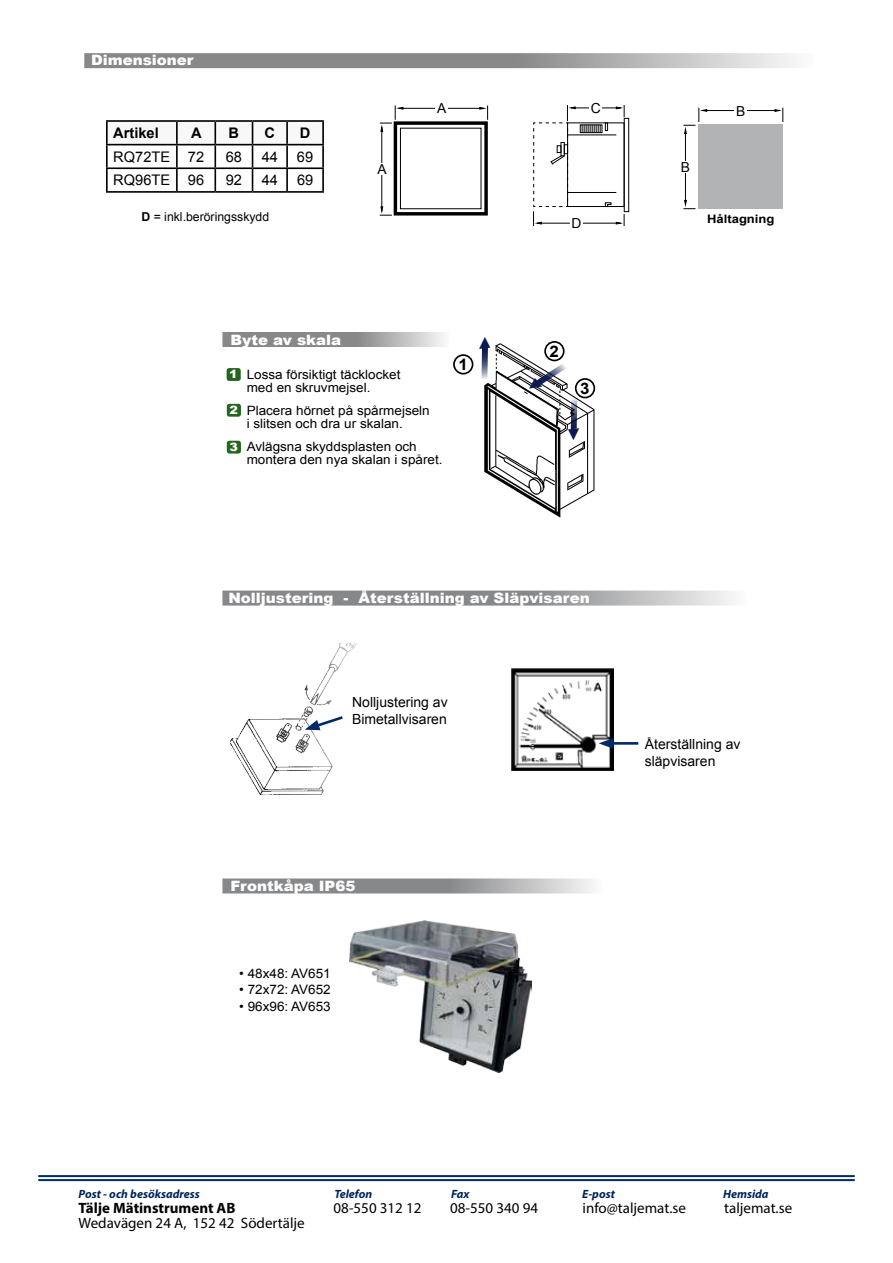
<style>
.page{position:relative;width:893px;height:1263px;background:#fff}
.page>*{position:absolute;margin:0;border:0;box-sizing:border-box;transform-origin:0 0}
.t1{font:700 15.9px "Arial";color:#000;scale:1.06 1}
.t2{font:15px "Myriad Pro";color:#000}
.t3{font:700 15px "Myriad Pro";color:#000}
.t4{font:14.55px "Arial";color:#000}
.t5{font:700 14.55px "Arial";color:#000}
.t6{font:900 14.25px "Arial";color:#fff;scale:1.05 1}
.t7{font:13.95px/16.8px "Arial";color:#000}
.t8{font:13.8px "Arial";color:#000}
.t9{font:13.05px "Arial";color:#000}
.t10{font:12.9px/13.5px "Arial";color:#000;scale:1.05 1}
.t11{font:12.3px "Arial";color:#000}
.t12{font:italic 700 12px "Myriad Pro";color:#00245a}
.t13{font:700 11.7px "Arial";color:#000;scale:1.11 1}
.t14{font:900 11.4px "Arial";color:#fff;scale:1.11 1}
.s1{font-weight:700}
</style>
<div class="page">
<svg style="left:222px;top:332px;width:222px;height:15px;background:#9c9d9f"></svg>
<div style="left:227px;top:368px;width:14px;height:13px;background:#23661e;border-radius:3px"></div>
<div style="left:227px;top:404px;width:14px;height:13px;background:#23661e;border-radius:3px"></div>
<div style="left:227px;top:441px;width:14px;height:12px;background:#23661e;border-radius:3px"></div>
<div style="left:453px;top:354px;width:20px;height:20px;border:2px solid #000;border-radius:50%"></div>
<img style="left:463px;top:341px;width:131px;height:176px">
<div style="left:575px;top:378px;width:20px;height:20px;border:2px solid #000;border-radius:50%"></div>
<img style="left:231px;top:643px;width:126px;height:151px">
<img style="left:512px;top:669px;width:101px;height:101px">
<hr style="left:609px;top:742px;width:29px;height:3px;background:#002a67">
<svg style="left:599px;top:738px;width:14px;height:11px"></svg>
<svg style="left:222px;top:590px;width:511px;height:15px;background:#a0a1a2"></svg>
<img style="left:349px;top:921px;width:183px;height:151px">
<svg style="left:222px;top:878px;width:371px;height:15px;background:#9fa0a2"></svg>
<hr style="left:38px;top:1175px;width:817px;height:2px;background:#002a67">
<hr style="left:38px;top:1179px;width:817px;height:2px;background:#002a67">
<svg style="left:305px;top:714px;width:41px;height:16px"></svg>
<svg style="left:84px;top:53px;width:710px;height:15px;background:#9d9e9f"></svg>
<hr style="left:106px;top:120px;width:71px;height:2px;background:#000">
<hr style="left:106px;top:122px;width:2px;height:22px;background:#000">
<hr style="left:177px;top:120px;width:38px;height:2px;background:#000">
<hr style="left:215px;top:120px;width:38px;height:2px;background:#000">
<hr style="left:253px;top:120px;width:34px;height:2px;background:#000">
<hr style="left:287px;top:120px;width:37px;height:2px;background:#000">
<hr style="left:322px;top:122px;width:2px;height:22px;background:#000">
<hr style="left:106px;top:144px;width:71px;height:1px;background:#000">
<hr style="left:106px;top:145px;width:2px;height:22px;background:#000">
<hr style="left:287px;top:144px;width:37px;height:1px;background:#000">
<hr style="left:322px;top:145px;width:2px;height:22px;background:#000">
<hr style="left:106px;top:167px;width:71px;height:2px;background:#000">
<hr style="left:106px;top:169px;width:2px;height:22px;background:#000">
<svg style="left:107px;top:121px;width:216px;height:70px"></svg>
<hr style="left:287px;top:167px;width:37px;height:2px;background:#000">
<hr style="left:286px;top:169px;width:2px;height:22px;background:#000">
<hr style="left:322px;top:169px;width:2px;height:22px;background:#000">
<hr style="left:106px;top:191px;width:71px;height:2px;background:#000">
<hr style="left:177px;top:191px;width:38px;height:2px;background:#000">
<hr style="left:215px;top:191px;width:38px;height:2px;background:#000">
<hr style="left:253px;top:191px;width:34px;height:2px;background:#000">
<hr style="left:287px;top:191px;width:37px;height:2px;background:#000">
<svg style="left:399px;top:127px;width:83px;height:83px"></svg>
<div style="left:394px;top:121px;width:94px;height:95px;border:3px solid #000"></div>
<div style="left:400px;top:128px;width:81px;height:81px;background:#fff"></div>
<hr style="left:401px;top:108px;width:80px;height:1px;background:#000">
<svg style="left:479px;top:105px;width:9px;height:15px"></svg>
<div style="left:435px;top:102px;width:12px;height:12px;background:#fff"></div>
<hr style="left:381px;top:129px;width:1px;height:79px;background:#000">
<svg style="left:380px;top:105px;width:24px;height:27px"></svg>
<svg style="left:380px;top:206px;width:12px;height:10px"></svg>
<div style="left:376px;top:163px;width:12px;height:12px;background:#fff"></div>
<div style="left:698px;top:125px;width:85px;height:84px;background:#b1b3b4"></div>
<hr style="left:705px;top:110px;width:72px;height:1px;background:#000">
<svg style="left:774px;top:108px;width:10px;height:14px"></svg>
<div style="left:735px;top:105px;width:12px;height:11px;background:#fff"></div>
<hr style="left:685px;top:131px;width:1px;height:71px;background:#000">
<svg style="left:683px;top:108px;width:25px;height:27px"></svg>
<svg style="left:683px;top:199px;width:12px;height:10px"></svg>
<div style="left:679px;top:161px;width:12px;height:12px;background:#fff"></div>
<hr style="left:540px;top:223px;width:78px;height:1px;background:#000">
<svg style="left:615px;top:214px;width:10px;height:12px"></svg>
<hr style="left:573px;top:108px;width:46px;height:1px;background:#000">
<svg style="left:615px;top:105px;width:10px;height:12px"></svg>
<div style="left:570px;top:217px;width:12px;height:12px;background:#fff"></div>
<div style="left:590px;top:102px;width:12px;height:12px;background:#fff"></div>
<div style="left:624px;top:118px;width:5px;height:94px;border:1px solid #000"></div>
<hr style="left:567px;top:134px;width:49px;height:1px;background:#000">
<hr style="left:567px;top:192px;width:49px;height:1px;background:#000">
<svg style="left:604px;top:202px;width:8px;height:5px"></svg>
<div style="left:580px;top:124px;width:22px;height:9px;border:1px solid #000"></div>
<svg style="left:582px;top:122px;width:26px;height:11px"></svg>
<svg style="left:533px;top:105px;width:43px;height:121px"></svg>
<svg style="left:523px;top:361px;width:56px;height:80px"></svg>
<svg style="left:479px;top:341px;width:12px;height:40px"></svg>
<p class="t6" style="left:91px;top:49px;width:99px">Dimensioner</p>
<p class="t5" style="left:113px;top:123px;width:47px">Artikel</p>
<p class="t5" style="left:191px;top:123px;width:12px">A</p>
<p class="t5" style="left:229px;top:123px;width:12px">B</p>
<p class="t5" style="left:265px;top:123px;width:12px">C</p>
<p class="t5" style="left:300px;top:123px;width:12px">D</p>
<p class="t4" style="left:113px;top:147px;width:92px">RQ72TE 72</p>
<p class="t4" style="left:226px;top:147px;width:18px">68</p>
<p class="t4" style="left:262px;top:147px;width:18px">44</p>
<p class="t4" style="left:297px;top:147px;width:18px">69</p>
<p class="t4" style="left:113px;top:171px;width:92px">RQ96TE 96</p>
<p class="t4" style="left:226px;top:171px;width:18px">92</p>
<p class="t4" style="left:262px;top:171px;width:18px">44</p>
<p class="t4" style="left:297px;top:171px;width:18px">69</p>
<p class="t11" style="left:141px;top:209px;width:129px"><span class="s1">D</span> = inkl.beröringsskydd</p>
<p class="t8" style="left:378px;top:160px;width:11px">A</p>
<p class="t8" style="left:437px;top:99px;width:11px">A</p>
<p class="t6" style="left:231px;top:329px;width:107px">Byte av skala</p>
<p class="t14" style="left:229px;top:366px;width:9px">1</p>
<p class="t14" style="left:229px;top:402px;width:9px">2</p>
<p class="t14" style="left:229px;top:438px;width:9px">3</p>
<p class="t10" style="left:247px;top:368px;width:148px">Lossa försiktigt täcklocket med en skruvmejsel.</p>
<p class="t10" style="left:247px;top:404px;width:176px">Placera hörnet på spårmejseln i slitsen och dra ur skalan.</p>
<p class="t10" style="left:247px;top:440px;width:188px">Avlägsna skyddsplasten och montera den nya skalan i spåret.</p>
<p class="t1" style="left:458px;top:354px;width:10px">1</p>
<p class="t8" style="left:591px;top:99px;width:11px">C</p>
<p class="t8" style="left:571px;top:214px;width:11px">D</p>
<p class="t1" style="left:550px;top:340px;width:10px">2</p>
<p class="t1" style="left:580px;top:378px;width:10px">3</p>
<p class="t8" style="left:681px;top:158px;width:11px">B</p>
<p class="t8" style="left:736px;top:102px;width:11px">B</p>
<p class="t13" style="left:707px;top:211px;width:62px">Håltagning</p>
<p class="t6" style="left:228px;top:588px;width:345px">Nolljustering - Återställning av Släpvisaren</p>
<p class="t7" style="left:352px;top:694px;width:97px">Nolljustering av<br>Bimetallvisaren</p>
<p class="t6" style="left:231px;top:876px;width:120px">Frontkåpa IP65</p>
<p class="t9" style="left:239px;top:964px;width:93px">• 48x48: AV651</p>
<p class="t9" style="left:239px;top:981px;width:93px">• 72x72: AV652</p>
<p class="t9" style="left:239px;top:997px;width:93px">• 96x96: AV653</p>
<p class="t7" style="left:645px;top:736px;width:97px">Återställning av släpvisaren</p>
<p class="t12" style="left:79px;top:1186px;width:123px">Post - och besöksadress</p>
<p class="t12" style="left:334px;top:1186px;width:40px">Telefon</p>
<p class="t12" style="left:451px;top:1186px;width:20px">Fax</p>
<p class="t12" style="left:582px;top:1186px;width:34px">E-post</p>
<p class="t12" style="left:723px;top:1186px;width:47px">Hemsida</p>
<p class="t3" style="left:79px;top:1198px;width:158px">Tälje Mätinstrument AB</p>
<p class="t2" style="left:334px;top:1198px;width:89px">08-550 312 12</p>
<p class="t2" style="left:450px;top:1198px;width:89px">08-550 340 94</p>
<p class="t2" style="left:583px;top:1198px;width:105px">info@taljemat.se</p>
<p class="t2" style="left:724px;top:1198px;width:70px">taljemat.se</p>
<p class="t2" style="left:79px;top:1213px;width:228px">Wedavägen 24 A, 152 42 Södertälje</p>
</div>
